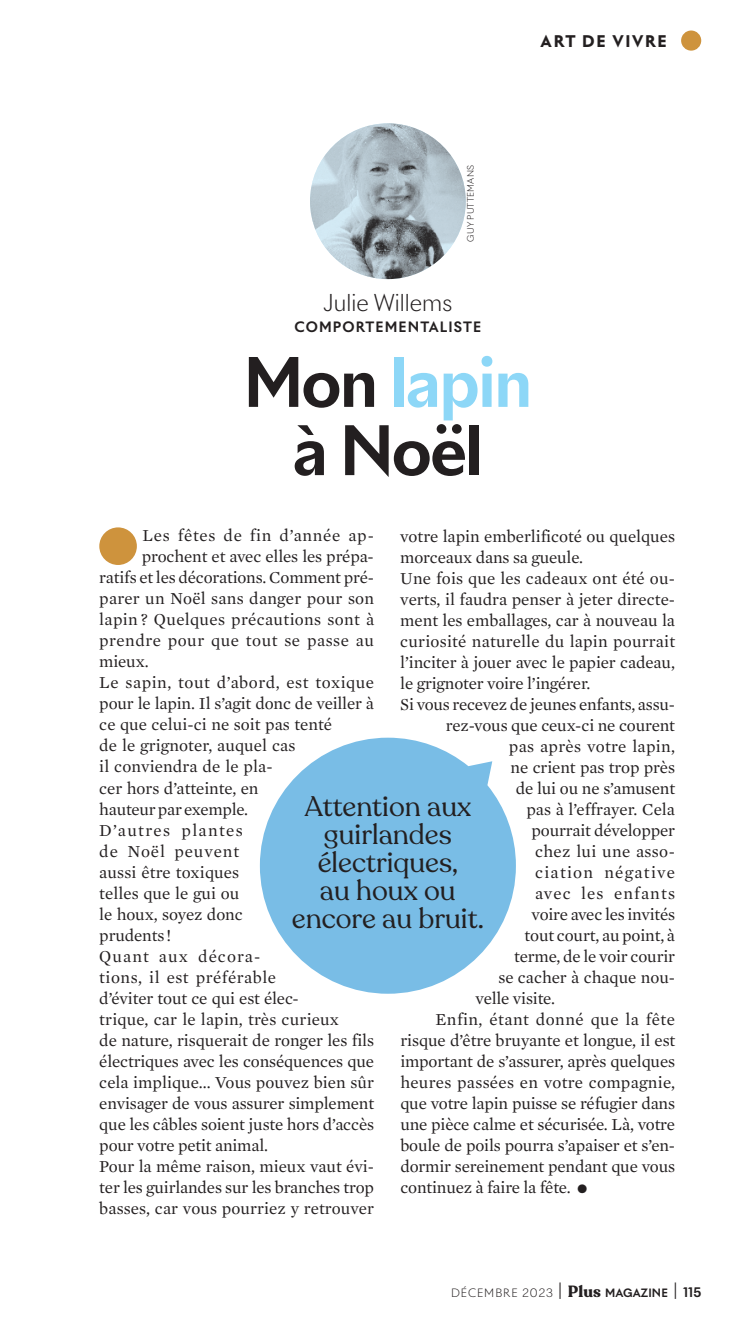
<style>
.page{position:relative;width:732px;height:1322px;background:#fff}
.page>*{position:absolute;margin:0;border:0;box-sizing:border-box;transform-origin:0 0}
.t1{font:700 66.5px/68.2px "Riviera Nights";letter-spacing:-.03em;color:#231f20;text-align:center}
.t2{font:28px/28px "Recoleta";color:#231f20;text-align:center}
.t3{font:300 22.75px "Riviera Nights";color:#231f20}
.t4{font:17.15px "Mercury Text G1";letter-spacing:-.005em;color:#231f20}
.t5{font:17.15px "Mercury Text G1";letter-spacing:.03em;color:#231f20}
.t6{font:17.15px "Mercury Text G1";letter-spacing:.015em;color:#231f20}
.t7{font:17.15px "Mercury Text G1";letter-spacing:.02em;color:#231f20}
.t8{font:17.15px "Mercury Text G1";letter-spacing:.065em;color:#231f20}
.t9{font:17.15px "Mercury Text G1";letter-spacing:.04em;color:#231f20}
.t10{font:17.15px "Mercury Text G1";letter-spacing:.08em;color:#231f20}
.t11{font:17.15px "Mercury Text G1";letter-spacing:.075em;color:#231f20}
.t12{font:17.15px "Mercury Text G1";letter-spacing:.055em;color:#231f20}
.t13{font:900 15.75px "Riviera Nights";letter-spacing:.11em;color:#231f20}
.t14{font:700 14px "Riviera Nights";letter-spacing:.08em;color:#231f20}
.t15{font:300 11.2px "Riviera Nights";letter-spacing:.09em;color:#231f20}
.t16{font:300 8.75px "Riviera Nights";letter-spacing:.02em;color:#231f20}
.s1{color:#8dd7f7}
.s2{font-size:19.25px}
.s3{font-family:"Recoleta";font-weight:700;font-size:16.1px}
.s4{font-weight:700}
.s5{font-weight:700;font-size:12.95px}
</style>
<div class="page">
<div style="left:681px;top:31px;width:20px;height:20px;background:#ce933d;border-radius:50%"></div>
<div style="left:99px;top:527px;width:38px;height:38px;background:#ce933d;border-radius:50%"></div>
<svg style="left:260px;top:738px;width:256px;height:256px;fill:#79bde6"></svg>
<img style="left:310px;top:123px;width:156px;height:156px;border-radius:78px">
<p class="t13" style="left:541px;top:31px;width:128px">ART DE VIVRE</p>
<p class="t16" style="left:465px;top:242px;width:78px;rotate:-90deg">GUY PUTTEMANS</p>
<h3 class="t3" style="left:324px;top:288px;width:130px">Julie Willems</h3>
<p class="t14" style="left:295px;top:318px;width:188px">COMPORTEMENTALISTE</p>
<h1 class="t1" style="left:243px;top:348px;width:291px">Mon <span class="s1">lapin </span>à Noël</h1>
<p class="t9" style="left:143px;top:523px;width:233px">Les fêtes de fin d’année ap-</p>
<p class="t4" style="left:142px;top:544px;width:234px">prochent et avec elles les prépa-</p>
<p class="t4" style="left:99px;top:565px;width:276px">ratifs et les décorations. Comment pré-</p>
<p class="t6" style="left:99px;top:586px;width:276px">parer un Noël sans danger pour son</p>
<p class="t7" style="left:99px;top:607px;width:276px">lapin ? Quelques précautions sont à</p>
<p class="t5" style="left:99px;top:628px;width:276px">prendre pour que tout se passe au</p>
<p class="t4" style="left:99px;top:649px;width:51px">mieux.</p>
<p class="t5" style="left:99px;top:670px;width:276px">Le sapin, tout d’abord, est toxique</p>
<p class="t4" style="left:99px;top:691px;width:276px">pour le lapin. Il s’agit donc de veiller à</p>
<p class="t4" style="left:99px;top:712px;width:234px">ce que celui-ci ne soit pas tenté</p>
<p class="t4" style="left:99px;top:733px;width:198px">de le grignoter, auquel cas</p>
<p class="t4" style="left:99px;top:754px;width:175px">il conviendra de le pla-</p>
<p class="t4" style="left:99px;top:775px;width:161px">cer hors d’atteinte, en</p>
<p class="t4" style="left:99px;top:796px;width:150px">hauteur par exemple.</p>
<p class="t10" style="left:99px;top:817px;width:145px">D’autres plantes</p>
<p class="t12" style="left:99px;top:838px;width:142px">de Noël peuvent</p>
<p class="t4" style="left:99px;top:859px;width:142px">aussi être toxiques</p>
<p class="t4" style="left:99px;top:880px;width:142px">telles que le gui ou</p>
<p class="t4" style="left:99px;top:901px;width:145px">le houx, soyez donc</p>
<p class="t4" style="left:99px;top:922px;width:73px">prudents !</p>
<p class="t8" style="left:99px;top:943px;width:163px">Quant aux décora-</p>
<p class="t5" style="left:99px;top:964px;width:178px">tions, il est préférable</p>
<p class="t4" style="left:99px;top:985px;width:201px">d’éviter tout ce qui est élec-</p>
<p class="t4" style="left:99px;top:1006px;width:241px">trique, car le lapin, très curieux</p>
<p class="t4" style="left:99px;top:1027px;width:276px">de nature, risquerait de ronger les fils</p>
<p class="t4" style="left:99px;top:1048px;width:276px">électriques avec les conséquences que</p>
<p class="t4" style="left:99px;top:1069px;width:276px">cela implique... Vous pouvez bien sûr</p>
<p class="t4" style="left:99px;top:1090px;width:276px">envisager de vous assurer simplement</p>
<p class="t4" style="left:99px;top:1111px;width:276px">que les câbles soient juste hors d’accès</p>
<p class="t4" style="left:99px;top:1132px;width:170px">pour votre petit animal.</p>
<p class="t4" style="left:99px;top:1153px;width:276px">Pour la même raison, mieux vaut évi-</p>
<p class="t4" style="left:99px;top:1174px;width:276px">ter les guirlandes sur les branches trop</p>
<p class="t4" style="left:99px;top:1195px;width:276px">basses, car vous pourriez y retrouver</p>
<p class="t4" style="left:400px;top:523px;width:276px">votre lapin emberlificoté ou quelques</p>
<p class="t4" style="left:400px;top:544px;width:184px">morceaux dans sa gueule.</p>
<p class="t4" style="left:400px;top:565px;width:276px">Une fois que les cadeaux ont été ou-</p>
<p class="t4" style="left:400px;top:586px;width:276px">verts, il faudra penser à jeter directe-</p>
<p class="t4" style="left:400px;top:607px;width:276px">ment les emballages, car à nouveau la</p>
<p class="t4" style="left:400px;top:628px;width:276px">curiosité naturelle du lapin pourrait</p>
<p class="t4" style="left:400px;top:649px;width:276px">l’inciter à jouer avec le papier cadeau,</p>
<p class="t4" style="left:400px;top:670px;width:192px">le grignoter voire l’ingérer.</p>
<p class="t4" style="left:400px;top:691px;width:276px">Si vous recevez de jeunes enfants, assu-</p>
<p class="t4" style="left:446px;top:712px;width:231px">rez-vous que ceux-ci ne courent</p>
<p class="t7" style="left:509px;top:733px;width:168px">pas après votre lapin,</p>
<p class="t4" style="left:511px;top:754px;width:166px">ne crient pas trop près</p>
<p class="t4" style="left:516px;top:775px;width:161px">de lui ou ne s’amusent</p>
<p class="t4" style="left:526px;top:796px;width:150px">pas à l’effrayer. Cela</p>
<p class="t4" style="left:532px;top:817px;width:145px">pourrait développer</p>
<p class="t6" style="left:535px;top:838px;width:141px">chez lui une asso-</p>
<p class="t11" style="left:535px;top:859px;width:142px">ciation négative</p>
<p class="t8" style="left:535px;top:880px;width:141px">avec les enfants</p>
<p class="t4" style="left:532px;top:901px;width:145px">voire avec les invités</p>
<p class="t4" style="left:525px;top:922px;width:152px">tout court, au point, à</p>
<p class="t4" style="left:514px;top:943px;width:163px">terme, de le voir courir</p>
<p class="t4" style="left:498px;top:964px;width:178px">se cacher à chaque nou-</p>
<p class="t4" style="left:476px;top:985px;width:81px">velle visite.</p>
<p class="t5" style="left:435px;top:1007px;width:241px">Enfin, étant donné que la fête</p>
<p class="t4" style="left:400px;top:1028px;width:276px">risque d’être bruyante et longue, il est</p>
<p class="t4" style="left:400px;top:1049px;width:276px">important de s’assurer, après quelques</p>
<p class="t6" style="left:400px;top:1070px;width:276px">heures passées en votre compagnie,</p>
<p class="t4" style="left:400px;top:1091px;width:276px">que votre lapin puisse se réfugier dans</p>
<p class="t4" style="left:400px;top:1112px;width:276px">une pièce calme et sécurisée. Là, votre</p>
<p class="t4" style="left:400px;top:1133px;width:276px">boule de poils pourra s’apaiser et s’en-</p>
<p class="t4" style="left:400px;top:1154px;width:276px">dormir sereinement pendant que vous</p>
<p class="t4" style="left:400px;top:1175px;width:188px">continuez à faire la fête. ●</p>
<h2 class="t2" style="left:292px;top:793px;width:194px">Attention aux guirlandes électriques,<br>au houx ou encore au bruit.</h2>
<p class="t15" style="left:451px;top:1286px;width:252px">DÉCEMBRE 2023 <span class="s2">|</span> <span class="s3">Plus</span> <span class="s4">MAGAZINE</span> <span class="s2">|</span> <span class="s5">115</span></p>
</div>
